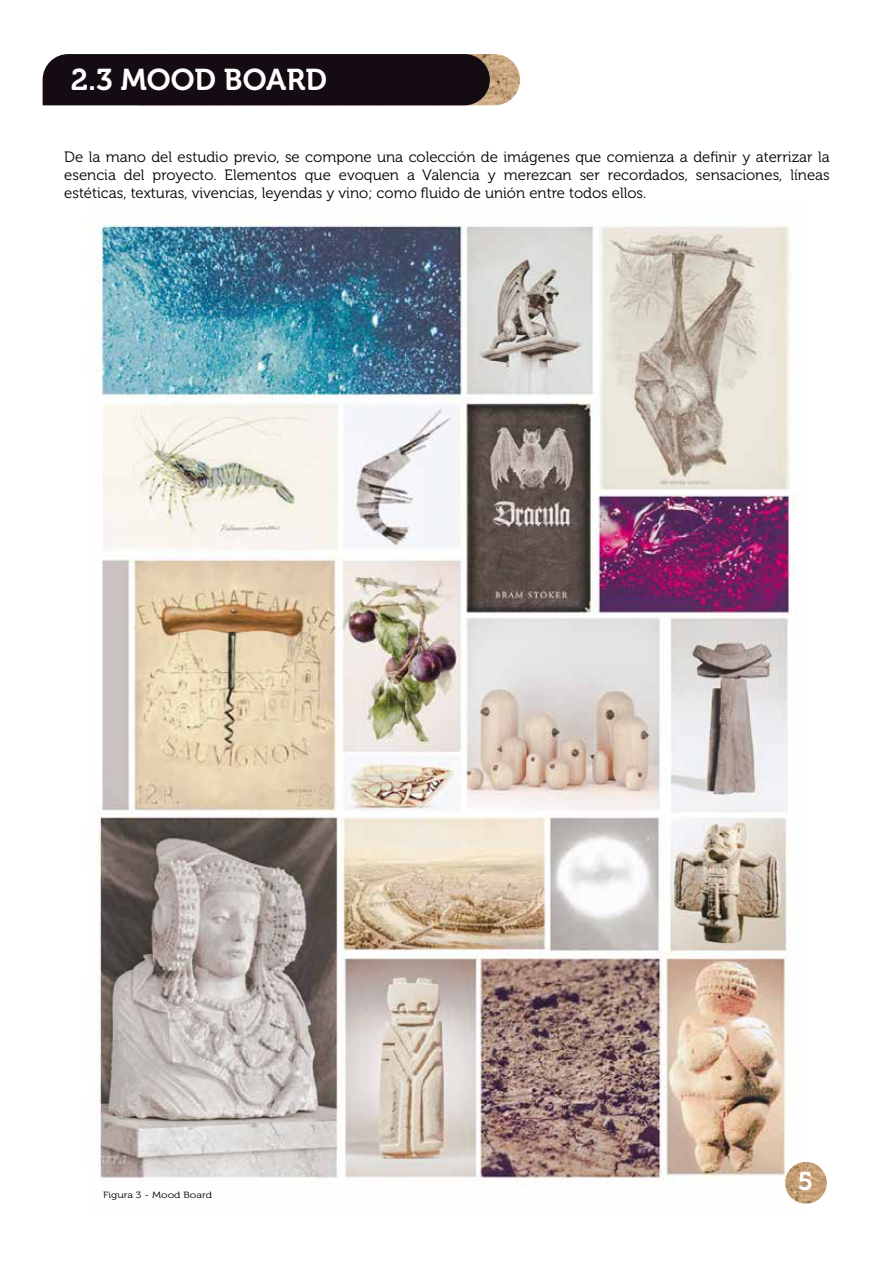
<style>
.page{position:relative;width:893px;height:1263px;background:#fff}
.page>*{position:absolute;margin:0;border:0;box-sizing:border-box;transform-origin:0 0}
.t1{font:30px "Museo 700";color:#fff}
.t2{font:25.5px "Museo 700";color:#fff}
.t3{font:15px/18px "Museo 300";color:#000;text-align:justify}
.t4{font:9px "Museo 300";color:#000;scale:1.19 1}
</style>
<div class="page">
<img style="left:91px;top:224px;width:710px;height:970px">
<img style="left:490px;top:54px;width:30px;height:51px">
<div style="left:43px;top:54px;width:447px;height:51px;background:#150c13"></div>
<img style="left:785px;top:1162px;width:42px;height:42px;border-radius:21px">
<h1 class="t1" style="left:71px;top:63px;width:258px">2.3 MOOD BOARD</h1>
<p class="t3" style="left:64px;top:148px;width:767px">De la mano del estudio previo, se compone una colección de imágenes que comienza a definir y aterrizar la esencia del proyecto. Elementos que evoquen a Valencia y merezcan ser recordados, sensaciones, líneas estéticas, texturas, vivencias, leyendas y vino; como fluido de unión entre todos ellos.</p>
<p class="t4" style="left:103px;top:1190px;width:93px">Figura 3 - Mood Board</p>
<h2 class="t2" style="left:798px;top:1167px;width:17px">5</h2>
</div>
